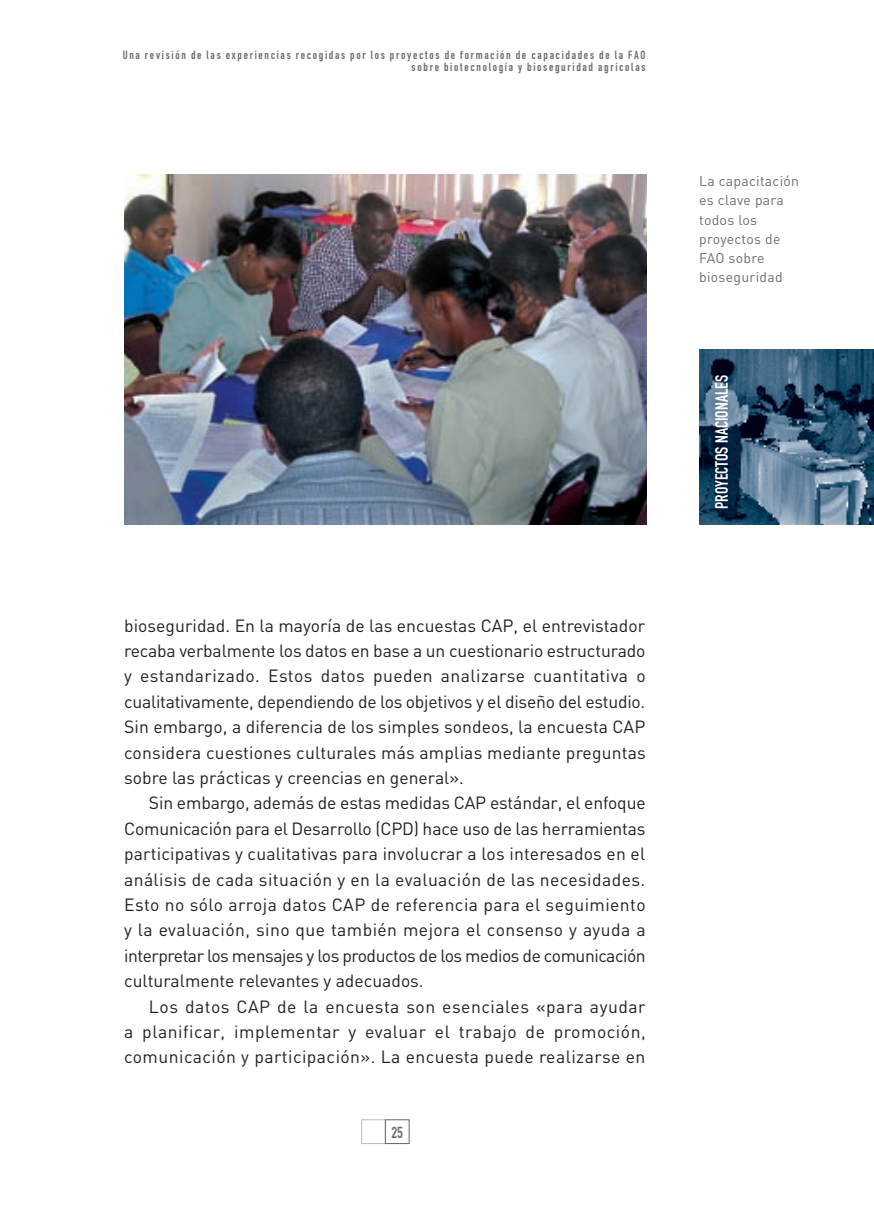
<style>
.page{position:relative;width:874px;height:1221px;background:#fff}
.page>*{position:absolute;margin:0;border:0;box-sizing:border-box;transform-origin:0 0}
.t1{font:17.5px/25.4px "DIN";color:#231f20;text-align:justify}
.t2{font:17.5px "DIN Engschrift";color:#fff}
.t3{font:15.75px "DIN Engschrift";color:#6c6d70}
.t4{font:14px/19.2px "DIN";letter-spacing:.02em;color:#6c6d70}
.t5{font:11.72px/12.2px "DIN Engschrift";letter-spacing:.14em;color:#6c6d70;text-align:right}
</style>
<div class="page">
<img style="left:699px;top:349px;width:174px;height:175px">
<div style="left:361px;top:1119px;width:25px;height:24px;border:1px solid #bcbdc0"></div>
<div style="left:384px;top:1119px;width:25px;height:24px;border:1px solid #6c6d70"></div>
<img style="left:124px;top:175px;width:522px;height:349px">
<p class="t5" style="left:123px;top:48px;width:524px">Una revisión de las experiencias recogidas por los proyectos de formación de capacidades de la FAO sobre biotecnología y bioseguridad agrícolas</p>
<p class="t1" style="left:124px;top:612px;width:523px">bioseguridad. En la mayoría de las encuestas CAP, el entrevistador recaba verbalmente los datos en base a un cuestionario estructurado y estandarizado. Estos datos pueden analizarse cuantitativa o cualitativamente, dependiendo de los objetivos y el diseño del estudio.<br>Sin embargo, a diferencia de los simples sondeos, la encuesta CAP considera cuestiones culturales más amplias mediante preguntas sobre las prácticas y creencias en general».</p>
<p class="t1" style="left:124px;top:790px;width:523px;text-indent:25px">Sin embargo, además de estas medidas CAP estándar, el enfoque Comunicación para el Desarrollo (CPD) hace uso de las herramientas participativas y cualitativas para involucrar a los interesados en el análisis de cada situación y en la evaluación de las necesidades.<br>Esto no sólo arroja datos CAP de referencia para el seguimiento y la evaluación, sino que también mejora el consenso y ayuda a interpretar los mensajes y los productos de los medios de comunicación culturalmente relevantes y adecuados.</p>
<p class="t1" style="left:124px;top:993px;width:522px;text-indent:25px">Los datos CAP de la encuesta son esenciales «para ayudar a planificar, implementar y evaluar el trabajo de promoción, comunicación y participación». La encuesta puede realizarse en</p>
<p class="t3" style="left:391px;top:1122px;width:13px">25</p>
<p class="t4" style="left:698px;top:171px;width:101px">La capacitación es clave para todos los proyectos de<br>FAO sobre bioseguridad</p>
<p class="t2" style="left:711px;top:508px;width:134px;rotate:-90deg">Proyectos nacionales</p>
</div>
